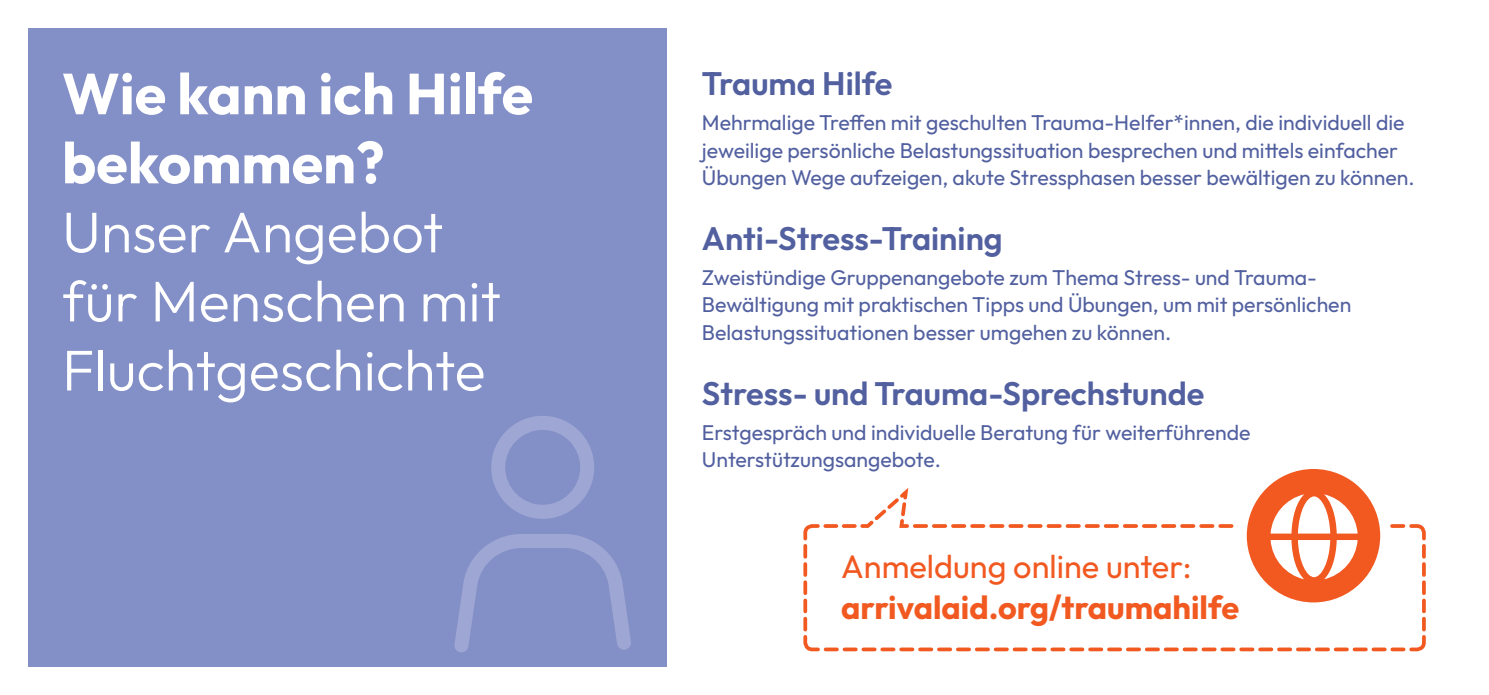
<style>
.page{position:relative;width:1489px;height:695px;background:#fff}
.page>*{position:absolute;margin:0;border:0;box-sizing:border-box;transform-origin:0 0}
.t1{font:300 57.5px/69px "Outfit";color:#fff}
.t2{font:700 57.5px/69px "Outfit";color:#fff}
.t3{font:600 32.5px "Outfit";color:#5260a0}
.t4{font:700 32.5px "Outfit";color:#f15921}
.t5{font:32.5px "Outfit";color:#f15921}
.t6{font:21.25px/27.5px "Outfit";color:#5260a0}
</style>
<div class="page">
<svg style="left:803px;top:488px;width:623px;height:164px"></svg>
<div style="left:28px;top:28px;width:638px;height:638px;background:#838fc7"></div>
<svg style="left:1241px;top:464px;width:144px;height:143px;background:#f37445"></svg>
<div style="left:1236px;top:459px;width:154px;height:153px;border:10px solid #fff;border-radius:50%"></div>
<svg style="left:491px;top:416px;width:103px;height:102px"></svg>
<svg style="left:454px;top:534px;width:177px;height:118px"></svg>
<svg style="left:1270px;top:540px;width:87px;height:39px"></svg>
<svg style="left:868px;top:494px;width:535px;height:39px"></svg>
<h1 class="t2" style="left:62px;top:59px;width:472px">Wie kann ich Hilfe bekommen?</h1>
<h1 class="t1" style="left:62px;top:197px;width:440px">Unser Angebot für Menschen mit<br>Fluchtgeschichte</h1>
<h2 class="t3" style="left:702px;top:65px;width:192px">Trauma Hilfe</h2>
<p class="t6" style="left:702px;top:109px;width:714px">Mehrmalige Treffen mit geschulten Trauma-Helfer*innen, die individuell die jeweilige persönliche Belastungssituation besprechen und mittels einfacher<br>Übungen Wege aufzeigen, akute Stressphasen besser bewältigen zu können.</p>
<h2 class="t3" style="left:702px;top:220px;width:302px">Anti-Stress-Training</h2>
<p class="t6" style="left:702px;top:263px;width:651px">Zweistündige Gruppenangebote zum Thema Stress- und Trauma-<br>Bewältigung mit praktischen Tipps und Übungen, um mit persönlichen<br>Belastungssituationen besser umgehen zu können.</p>
<h2 class="t3" style="left:702px;top:374px;width:504px">Stress- und Trauma-Sprechstunde</h2>
<p class="t6" style="left:702px;top:418px;width:550px">Erstgespräch und individuelle Beratung für weiterführende<br>Unterstützungsangebote.</p>
<h2 class="t5" style="left:841px;top:547px;width:352px">Anmeldung online unter:</h2>
<h2 class="t4" style="left:841px;top:589px;width:399px">arrivalaid.org/traumahilfe</h2>
</div>
